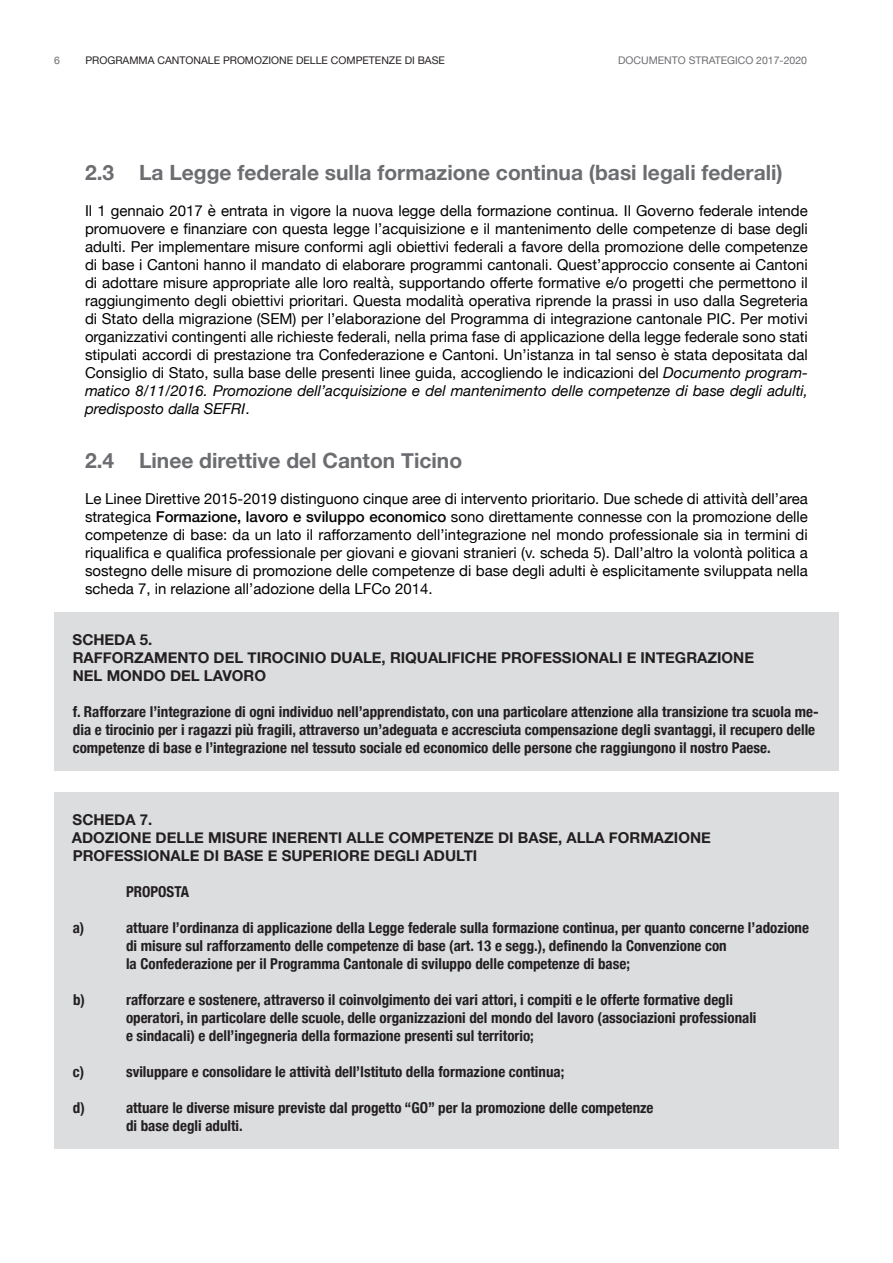
<style>
.page{position:relative;width:893px;height:1263px;background:#fff}
.page>*{position:absolute;margin:0;border:0;box-sizing:border-box;transform-origin:0 0}
.Sottotitolo{font:700 21px "Helvetica Neue";color:#6c6d70}
.Corpo_del_testo{font:15px/18px "Helvetica Neue";color:#000;text-align:justify}
.Corpo_del_testo_case{font:700 condensed 15px/18px "Helvetica Neue";color:#231f20}
.Testo_intestazione_c{font:700 15px/18px "Helvetica Neue";color:#231f20}
.t1{font:10.5px "Helvetica Neue";color:#231f20}
.t2{font:10.5px "Helvetica Neue";color:#6c6d70}
.s1{font-style:italic}
.s2{font-weight:500}
</style>
<div class="page">
<div style="left:54px;top:612px;width:785px;height:159px;background:#dcdddf"></div>
<div style="left:54px;top:792px;width:785px;height:357px;background:#dcdddf"></div>
<p class="t2" style="left:54px;top:53px;width:7px">6</p>
<p class="t1" style="left:86px;top:53px;width:361px">PROGRAMMA CANTONALE PROMOZIONE DELLE COMPETENZE DI BASE</p>
<p class="t2" style="left:618px;top:53px;width:190px">DOCUMENTO STRATEGICO 2017-2020</p>
<p class="Sottotitolo" style="left:85px;top:156px;width:699px">2.3 La Legge federale sulla formazione continua (basi legali federali)</p>
<p class="Corpo_del_testo" style="left:85px;top:203px;width:724px">Il 1 gennaio 2017 è entrata in vigore la nuova legge della formazione continua. Il Governo federale intende promuovere e finanziare con questa legge l’acquisizione e il mantenimento delle competenze di base degli adulti. Per implementare misure conformi agli obiettivi federali a favore della promozione delle competenze di base i Cantoni hanno il mandato di elaborare programmi cantonali. Quest’approccio consente ai Cantoni di adottare misure appropriate alle loro realtà, supportando offerte formative e/o progetti che permettono il raggiungimento degli obiettivi prioritari. Questa modalità operativa riprende la prassi in uso dalla Segreteria di Stato della migrazione (SEM) per l’elaborazione del Programma di integrazione cantonale PIC. Per motivi organizzativi contingenti alle richieste federali, nella prima fase di applicazione della legge federale sono stati stipulati accordi di prestazione tra Confederazione e Cantoni. Un’istanza in tal senso è stata depositata dal Consiglio di Stato, sulla base delle presenti linee guida, accogliendo le indicazioni del <span class="s1">Documento program&shy;matico 8/11/2016. Promozione dell’acquisizione e del mantenimento delle competenze di base degli adulti, predisposto dalla SEFRI</span>.</p>
<p class="Sottotitolo" style="left:85px;top:444px;width:379px">2.4 Linee direttive del Canton Ticino</p>
<p class="Corpo_del_testo" style="left:85px;top:491px;width:724px">Le Linee Direttive 2015-2019 distinguono cinque aree di intervento prioritario. Due schede di attività dell’area strategica <span class="s2">Formazione, lavoro e sviluppo economico</span> sono direttamente connesse con la promozione delle competenze di base: da un lato il rafforzamento dell’integrazione nel mondo professionale sia in termini di riqualifica e qualifica professionale per giovani e giovani stranieri (v. scheda 5). Dall’altro la volontà politica a sostegno delle misure di promozione delle competenze di base degli adulti è esplicitamente sviluppata nella scheda 7, in relazione all’adozione della LFCo 2014.</p>
<p class="Testo_intestazione_c" style="left:73px;top:631px;width:683px">SCHEDA 5.<br>RAFFORZAMENTO DEL TIROCINIO DUALE, RIQUALIFICHE PROFESSIONALI E INTEGRAZIONE</p>
<p class="Testo_intestazione_c" style="left:73px;top:667px;width:195px">NEL MONDO DEL LAVORO</p>
<p class="Corpo_del_testo_case" style="left:73px;top:701px;width:747px">f. Rafforzare l’integrazione di ogni individuo nell’apprendistato, con una particolare attenzione alla transizione tra scuola me&shy;dia e tirocinio per i ragazzi più fragili, attraverso un’adeguata e accresciuta compensazione degli svantaggi, il recupero delle competenze di base e l’integrazione nel tessuto sociale ed economico delle persone che raggiungono il nostro Paese.</p>
<p class="Testo_intestazione_c" style="left:73px;top:811px;width:81px">SCHEDA 7.</p>
<p class="Testo_intestazione_c" style="left:72px;top:829px;width:641px">ADOZIONE DELLE MISURE INERENTI ALLE COMPETENZE DI BASE, ALLA FORMAZIONE</p>
<p class="Testo_intestazione_c" style="left:73px;top:847px;width:406px">PROFESSIONALE DI BASE E SUPERIORE DEGLI ADULTI</p>
<p class="Corpo_del_testo_case" style="left:126px;top:881px;width:65px">PROPOSTA</p>
<p class="Corpo_del_testo_case" style="left:73px;top:917px;width:13px">a)</p>
<p class="Corpo_del_testo_case" style="left:126px;top:917px;width:684px">attuare l’ordinanza di applicazione della Legge federale sulla formazione continua, per quanto concerne l’adozione</p>
<p class="Corpo_del_testo_case" style="left:126px;top:935px;width:602px">di misure sul rafforzamento delle competenze di base (art. 13 e segg.), definendo la Convenzione con</p>
<p class="Corpo_del_testo_case" style="left:126px;top:953px;width:505px">la Confederazione per il Programma Cantonale di sviluppo delle competenze di base;</p>
<p class="Corpo_del_testo_case" style="left:73px;top:989px;width:13px">b)</p>
<p class="Corpo_del_testo_case" style="left:126px;top:989px;width:608px">rafforzare e sostenere, attraverso il coinvolgimento dei vari attori, i compiti e le offerte formative degli</p>
<p class="Corpo_del_testo_case" style="left:126px;top:1007px;width:632px">operatori, in particolare delle scuole, delle organizzazioni del mondo del lavoro (associazioni professionali</p>
<p class="Corpo_del_testo_case" style="left:126px;top:1025px;width:409px">e sindacali) e dell’ingegneria della formazione presenti sul territorio;</p>
<p class="Corpo_del_testo_case" style="left:73px;top:1061px;width:13px">c)</p>
<p class="Corpo_del_testo_case" style="left:126px;top:1061px;width:440px">sviluppare e consolidare le attività dell’Istituto della formazione continua;</p>
<p class="Corpo_del_testo_case" style="left:73px;top:1097px;width:13px">d)</p>
<p class="Corpo_del_testo_case" style="left:126px;top:1097px;width:529px">attuare le diverse misure previste dal progetto “GO” per la promozione delle competenze di base degli adulti.</p>
</div>
